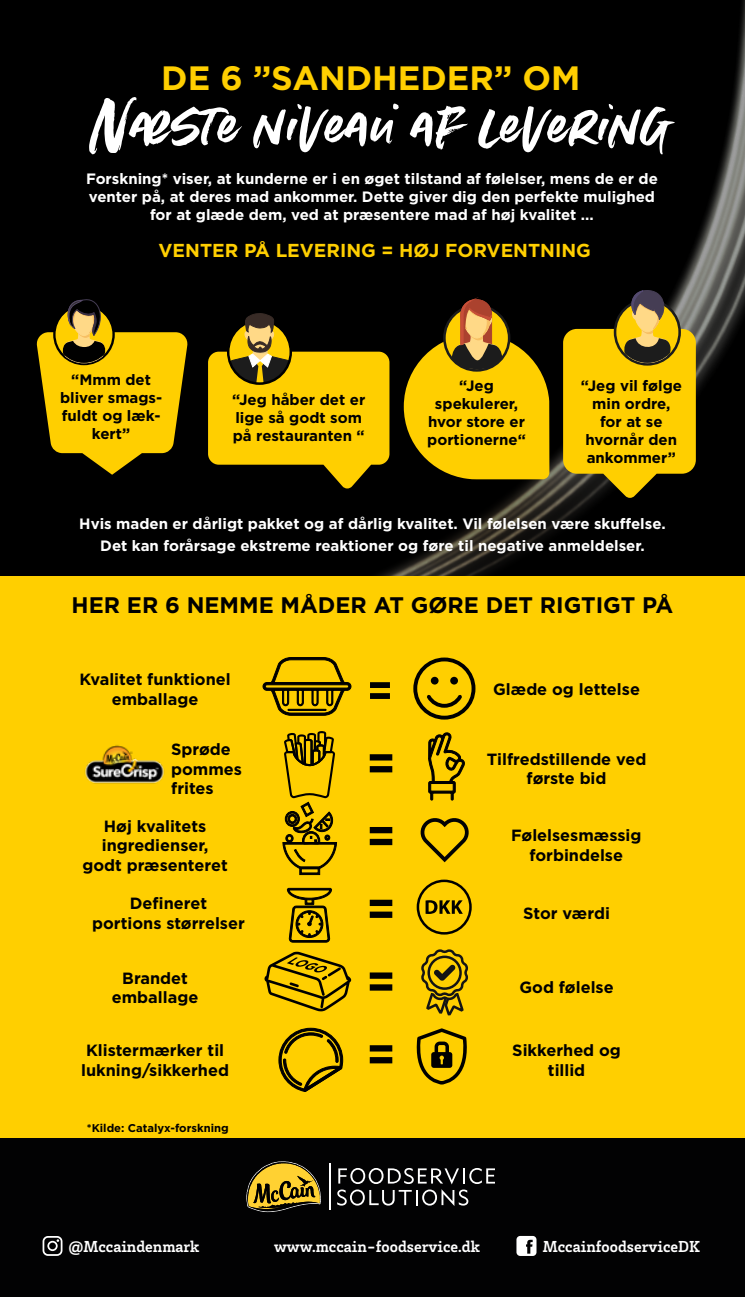
<style>
.page{position:relative;width:745px;height:1297px;background:#fff}
.page>*{position:absolute;margin:0;border:0;box-sizing:border-box;transform-origin:0 0}
.t1{font:88.75px "Summer Loving Solid";letter-spacing:.025em;color:#fff}
.t2{font:700 33.75px "Gotham";color:#ffcf00}
.t3{font:700 22.5px "Gotham";color:#000}
.t4{font:700 18.75px "Gotham";color:#ffcf00}
.t5{font:700 16.38px "Brix Slab";color:#fff}
.t6{font:700 16.25px/19.5px "Gotham";color:#000;text-align:center}
.t7{font:700 15px/18px "Gotham";color:#fff;text-align:center}
.t8{font:700 15px/18px "Gotham";color:#000;text-align:center}
.t9{font:700 11.25px "Gotham";color:#000}
</style>
<div class="page">
<div style="left:0;top:0;width:744px;height:621px;background:#000"></div>
<img style="left:345px;top:0;width:399px;height:576px">
<div style="left:80px;top:88px;width:602px;height:75px;background:#000"></div>
<svg style="left:393px;top:103px;width:5px;height:7px"></svg>
<svg style="left:208px;top:313px;width:181px;height:175px"></svg>
<svg style="left:403px;top:294px;width:146px;height:185px"></svg>
<svg style="left:562px;top:289px;width:133px;height:209px"></svg>
<svg style="left:36px;top:299px;width:152px;height:176px"></svg>
<div style="left:0;top:576px;width:744px;height:642px;background:#ffcf00"></div>
<svg style="left:278px;top:1027px;width:65px;height:65px"></svg>
<svg style="left:262px;top:657px;width:89px;height:59px"></svg>
<div style="left:288px;top:709px;width:38px;height:2px;border:1px solid #000"></div>
<svg style="left:370px;top:682px;width:19px;height:17px"></svg>
<svg style="left:413px;top:657px;width:62px;height:63px"></svg>
<svg style="left:369px;top:754px;width:23px;height:18px"></svg>
<svg style="left:428px;top:732px;width:37px;height:69px"></svg>
<svg style="left:369px;top:827px;width:23px;height:18px"></svg>
<svg style="left:416px;top:1028px;width:51px;height:56px"></svg>
<div style="left:0;top:1139px;width:744px;height:158px;background:#020203"></div>
<svg style="left:337px;top:1168px;width:157px;height:38px"></svg>
<hr style="left:329px;top:1164px;width:1px;height:46px;background:#fff">
<svg style="left:246px;top:1161px;width:75px;height:51px"></svg>
<svg style="left:369px;top:900px;width:23px;height:18px"></svg>
<svg style="left:369px;top:972px;width:23px;height:19px"></svg>
<svg style="left:369px;top:1045px;width:23px;height:18px"></svg>
<svg style="left:420px;top:818px;width:49px;height:45px"></svg>
<svg style="left:282px;top:731px;width:55px;height:144px"></svg>
<svg style="left:264px;top:952px;width:87px;height:59px"></svg>
<svg style="left:421px;top:949px;width:47px;height:67px"></svg>
<svg style="left:287px;top:888px;width:44px;height:54px"></svg>
<img style="left:85px;top:745px;width:80px;height:39px">
<svg style="left:43px;top:1236px;width:19px;height:20px"></svg>
<svg style="left:516px;top:1236px;width:20px;height:20px"></svg>
<div style="left:416px;top:880px;width:55px;height:55px;border:2px solid #000;border-radius:50%"></div>
<svg style="left:425px;top:900px;width:37px;height:14px"></svg>
<h2 class="t2" style="left:161px;top:56px;width:420px">DE 6 ”SANDHEDER” OM</h2>
<h1 class="t1" style="left:91px;top:71px;width:580px">Næste niveau af levering</h1>
<p class="t7" style="left:86px;top:170px;width:573px">Forskning* viser, at kunderne er i en øget tilstand af følelser, mens de er de venter på, at deres mad ankommer. Dette giver dig den perfekte mulighed for at glæde dem, ved at præsentere mad af høj kvalitet ...</p>
<p class="t4" style="left:158px;top:238px;width:433px">VENTER PÅ LEVERING = HØJ FORVENTNING</p>
<p class="t8" style="left:60px;top:370px;width:104px">“Mmm det bliver smags&shy;fuldt og læk&shy;kert”</p>
<p class="t8" style="left:232px;top:391px;width:135px;text-align:left">“Jeg håber det er lige så godt som på restauranten “</p>
<p class="t8" style="left:427px;top:377px;width:100px">“Jeg spekulerer, hvor store er portionerne“</p>
<p class="t8" style="left:580px;top:377px;width:103px">“Jeg vil følge min ordre, for at se hvornår den ankommer”</p>
<p class="t7" style="left:79px;top:513px;width:587px;line-height:21.5px">Hvis maden er dårligt pakket og af dårlig kvalitet. Vil følelsen være skuffelse.<br>Det kan forårsage ekstreme reaktioner og føre til negative anmeldelser.</p>
<h3 class="t3" style="left:72px;top:590px;width:602px">HER ER 6 NEMME MÅDER AT GØRE DET RIGTIGT PÅ</h3>
<p class="t6" style="left:79px;top:670px;width:153px">Kvalitet funktionel emballage</p>
<p class="t6" style="left:171px;top:739px;width:72px;text-align:left">Sprøde pommes frites</p>
<p class="t6" style="left:493px;top:680px;width:148px">Glæde og lettelse</p>
<p class="t6" style="left:486px;top:749px;width:161px">Tilfredstillende ved første bid</p>
<p class="t6" style="left:82px;top:816px;width:147px">Høj kvalitets ingredienser, godt præsenteret</p>
<p class="t6" style="left:510px;top:826px;width:132px">Følelsesmæssig forbindelse</p>
<p class="t6" style="left:92px;top:893px;width:154px">Defineret<br>portions størrelser</p>
<p class="t6" style="left:523px;top:903px;width:88px">Stor værdi</p>
<p class="t6" style="left:112px;top:968px;width:88px">Brandet emballage</p>
<p class="t6" style="left:519px;top:978px;width:96px">God følelse</p>
<p class="t6" style="left:81px;top:1040px;width:149px;text-align:left">Klistermærker til lukning/sikkerhed</p>
<p class="t6" style="left:512px;top:1040px;width:110px">Sikkerhed og tillid</p>
<p class="t9" style="left:87px;top:1120px;width:143px">*Kilde: Catalyx-forskning</p>
<p class="t5" style="left:68px;top:1236px;width:132px">@Mccaindenmark</p>
<p class="t5" style="left:274px;top:1236px;width:207px">www.mccain-foodservice.dk</p>
<p class="t5" style="left:542px;top:1236px;width:158px">MccainfoodserviceDK</p>
</div>
